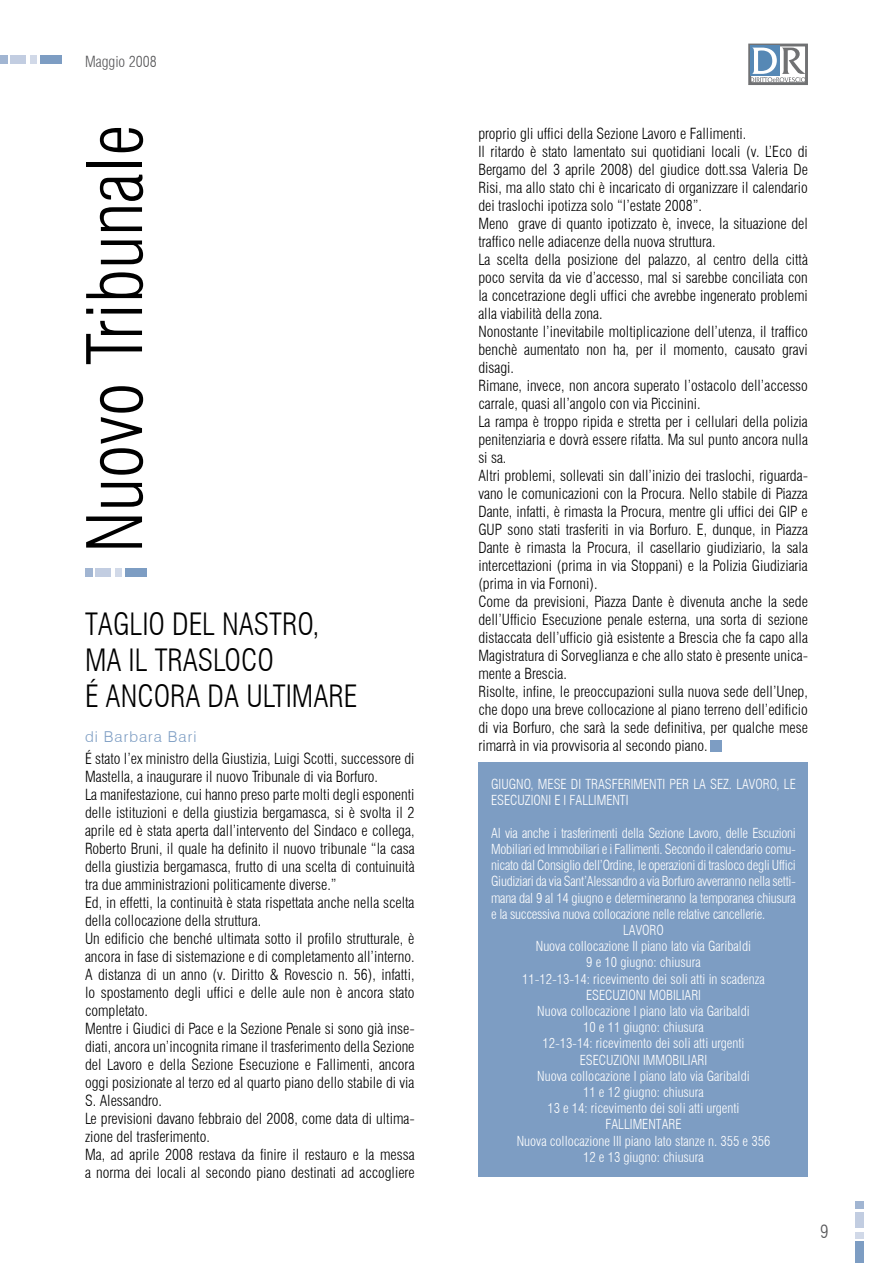
<style>
.page{position:relative;width:893px;height:1263px;background:#fff}
.page>*{position:absolute;margin:0;border:0;box-sizing:border-box;transform-origin:0 0}
.t1{font:300 condensed 75px "Swiss 721 BT";color:#000}
.t2{font:300 condensed 30px/36px "Swiss 721 BT";color:#000}
.t3{font:300 condensed 15px/18px "Swiss 721 BT";color:#000}
.t4{font:300 15px "Swiss 721 BT";letter-spacing:.07em;color:#7d9dc3}
.t5{font:300 condensed 15px "Swiss 721 BT";color:#58585a}
.t6{font:300 condensed 13.5px/16.2px "Swiss 721 BT";color:#fff}
.t7{font:300 condensed 13.5px "Swiss 721 BT";letter-spacing:-.02em;color:#fff}
</style>
<div class="page">
<svg style="left:748px;top:44px;width:59px;height:41px"></svg>
<div style="left:40px;top:55px;width:22px;height:9px;background:#7d9dc3"></div>
<div style="left:11px;top:55px;width:15px;height:9px;background:#c2cde1"></div>
<div style="left:0;top:55px;width:8px;height:9px;background:#a1b5d2"></div>
<div style="left:30px;top:55px;width:7px;height:9px;background:#d1d9e8"></div>
<div style="left:855px;top:1242px;width:9px;height:21px;background:#7d9dc3"></div>
<div style="left:855px;top:1212px;width:9px;height:15px;background:#c2cde1"></div>
<div style="left:855px;top:1201px;width:9px;height:8px;background:#a1b5d2"></div>
<div style="left:855px;top:1232px;width:9px;height:7px;background:#d1d9e8"></div>
<div style="left:478px;top:762px;width:330px;height:415px;background:#7d9dc3"></div>
<div style="left:125px;top:568px;width:22px;height:9px;background:#7d9dc3"></div>
<div style="left:96px;top:568px;width:15px;height:9px;background:#c2cde1"></div>
<div style="left:85px;top:568px;width:8px;height:9px;background:#a1b5d2"></div>
<div style="left:115px;top:568px;width:7px;height:9px;background:#d1d9e8"></div>
<div style="left:710px;top:740px;width:12px;height:12px;background:#7d9dc3"></div>
<p class="t5" style="left:85px;top:52px;width:73px">Maggio 2008</p>
<h1 class="t1" style="left:70px;top:553px;width:430px;rotate:-90deg">Nuovo Tribunale</h1>
<p class="t3" style="left:478px;top:125px;width:331px">proprio gli uffici della Sezione Lavoro e Fallimenti.<br>Il ritardo è stato lamentato sui quotidiani locali (v. L’Eco di Bergamo del 3 aprile 2008) del giudice dott.ssa Valeria De Risi, ma allo stato chi è incaricato di organizzare il calendario dei traslochi ipotizza solo “l’estate 2008”.<br>Meno grave di quanto ipotizzato è, invece, la situazione del traffico nelle adiacenze della nuova struttura.<br>La scelta della posizione del palazzo, al centro della città poco servita da vie d’accesso, mal si sarebbe conciliata con la concetrazione degli uffici che avrebbe ingenerato problemi alla viabilità della zona.<br>Nonostante l’inevitabile moltiplicazione dell’utenza, il traffico benchè aumentato non ha, per il momento, causato gravi disagi.<br>Rimane, invece, non ancora superato l’ostacolo dell’accesso carrale, quasi all’angolo con via Piccinini.<br>La rampa è troppo ripida e stretta per i cellulari della polizia penitenziaria e dovrà essere rifatta. Ma sul punto ancora nulla si sa.<br>Altri problemi, sollevati sin dall’inizio dei traslochi, riguarda&shy;vano le comunicazioni con la Procura. Nello stabile di Piazza Dante, infatti, è rimasta la Procura, mentre gli uffici dei GIP e GUP sono stati trasferiti in via Borfuro. E, dunque, in Piazza Dante è rimasta la Procura, il casellario giudiziario, la sala intercettazioni (prima in via Stoppani) e la Polizia Giudiziaria (prima in via Fornoni).<br>Come da previsioni, Piazza Dante è divenuta anche la sede dell’Ufficio Esecuzione penale esterna, una sorta di sezione distaccata dell’ufficio già esistente a Brescia che fa capo alla Magistratura di Sorveglianza e che allo stato è presente unica&shy;mente a Brescia.<br>Risolte, infine, le preoccupazioni sulla nuova sede dell’Unep, che dopo una breve collocazione al piano terreno dell’edificio di via Borfuro, che sarà la sede definitiva, per qualche mese rimarrà in via provvisoria al secondo piano.</p>
<h2 class="t2" style="left:85px;top:606px;width:274px">TAGLIO DEL NASTRO,<br>MA IL TRASLOCO<br>É ANCORA DA ULTIMARE</h2>
<p class="t4" style="left:85px;top:728px;width:113px">di Barbara Bari</p>
<p class="t3" style="left:85px;top:750px;width:331px">É stato l’ex ministro della Giustizia, Luigi Scotti, successore di Mastella, a inaugurare il nuovo Tribunale di via Borfuro.<br>La manifestazione, cui hanno preso parte molti degli esponenti delle istituzioni e della giustizia bergamasca, si è svolta il 2 aprile ed è stata aperta dall’intervento del Sindaco e collega, Roberto Bruni, il quale ha definito il nuovo tribunale “la casa della giustizia bergamasca, frutto di una scelta di contuinuità tra due amministrazioni politicamente diverse.”<br>Ed, in effetti, la continuità è stata rispettata anche nella scelta della collocazione della struttura.<br>Un edificio che benché ultimata sotto il profilo strutturale, è ancora in fase di sistemazione e di completamento all’interno.<br>A distanza di un anno (v. Diritto &amp; Rovescio n. 56), infatti, lo spostamento degli uffici e delle aule non è ancora stato completato.<br>Mentre i Giudici di Pace e la Sezione Penale si sono già inse&shy;diati, ancora un’incognita rimane il trasferimento della Sezione del Lavoro e della Sezione Esecuzione e Fallimenti, ancora oggi posizionate al terzo ed al quarto piano dello stabile di via S. Alessandro.<br>Le previsioni davano febbraio del 2008, come data di ultima&shy;zione del trasferimento.<br>Ma, ad aprile 2008 restava da finire il restauro e la messa a norma dei locali al secondo piano destinati ad accogliere</p>
<p class="t6" style="left:491px;top:776px;width:306px">GIUGNO, MESE DI TRASFERIMENTI PER LA SEZ. LAVORO, LE<br>ESECUZIONI E I FALLIMENTI</p>
<p class="t7" style="left:491px;top:825px;width:306px">Al via anche i trasferimenti della Sezione Lavoro, delle Escuzioni</p>
<p class="t7" style="left:491px;top:841px;width:306px">Mobiliari ed Immobiliari e i Fallimenti. Secondo il calendario comu-</p>
<p class="t7" style="left:491px;top:857px;width:306px">nicato dal Consiglio dell’Ordine, le operazioni di trasloco degli Uffici</p>
<p class="t7" style="left:491px;top:873px;width:306px">Giudiziari da via Sant’Alessandro a via Borfuro avverranno nella setti-</p>
<p class="t7" style="left:491px;top:889px;width:306px">mana dal 9 al 14 giugno e determineranno la temporanea chiusura</p>
<p class="t7" style="left:491px;top:906px;width:276px">e la successiva nuova collocazione nelle relative cancellerie.</p>
<p class="t6" style="left:623px;top:922px;width:42px">LAVORO</p>
<p class="t6" style="left:536px;top:938px;width:217px">Nuova collocazione II piano lato via Garibaldi</p>
<p class="t6" style="left:586px;top:954px;width:116px">9 e 10 giugno: chiusura</p>
<p class="t6" style="left:522px;top:970px;width:244px">11-12-13-14: ricevimento dei soli atti in scadenza</p>
<p class="t6" style="left:586px;top:987px;width:116px">ESECUZIONI MOBILIARI</p>
<p class="t6" style="left:537px;top:1003px;width:214px">Nuova collocazione I piano lato via Garibaldi</p>
<p class="t6" style="left:583px;top:1019px;width:122px">10 e 11 giugno: chiusura</p>
<p class="t6" style="left:542px;top:1035px;width:204px">12-13-14: ricevimento dei soli atti urgenti</p>
<p class="t6" style="left:580px;top:1051px;width:129px">ESECUZIONI IMMOBILIARI</p>
<p class="t6" style="left:537px;top:1068px;width:214px">Nuova collocazione I piano lato via Garibaldi</p>
<p class="t6" style="left:583px;top:1084px;width:122px">11 e 12 giugno: chiusura</p>
<p class="t6" style="left:547px;top:1100px;width:194px">13 e 14: ricevimento dei soli atti urgenti</p>
<p class="t6" style="left:605px;top:1116px;width:77px">FALLIMENTARE</p>
<p class="t6" style="left:517px;top:1132px;width:255px">Nuova collocazione III piano lato stanze n. 355 e 356</p>
<p class="t6" style="left:583px;top:1149px;width:122px">12 e 13 giugno: chiusura</p>
</div>
